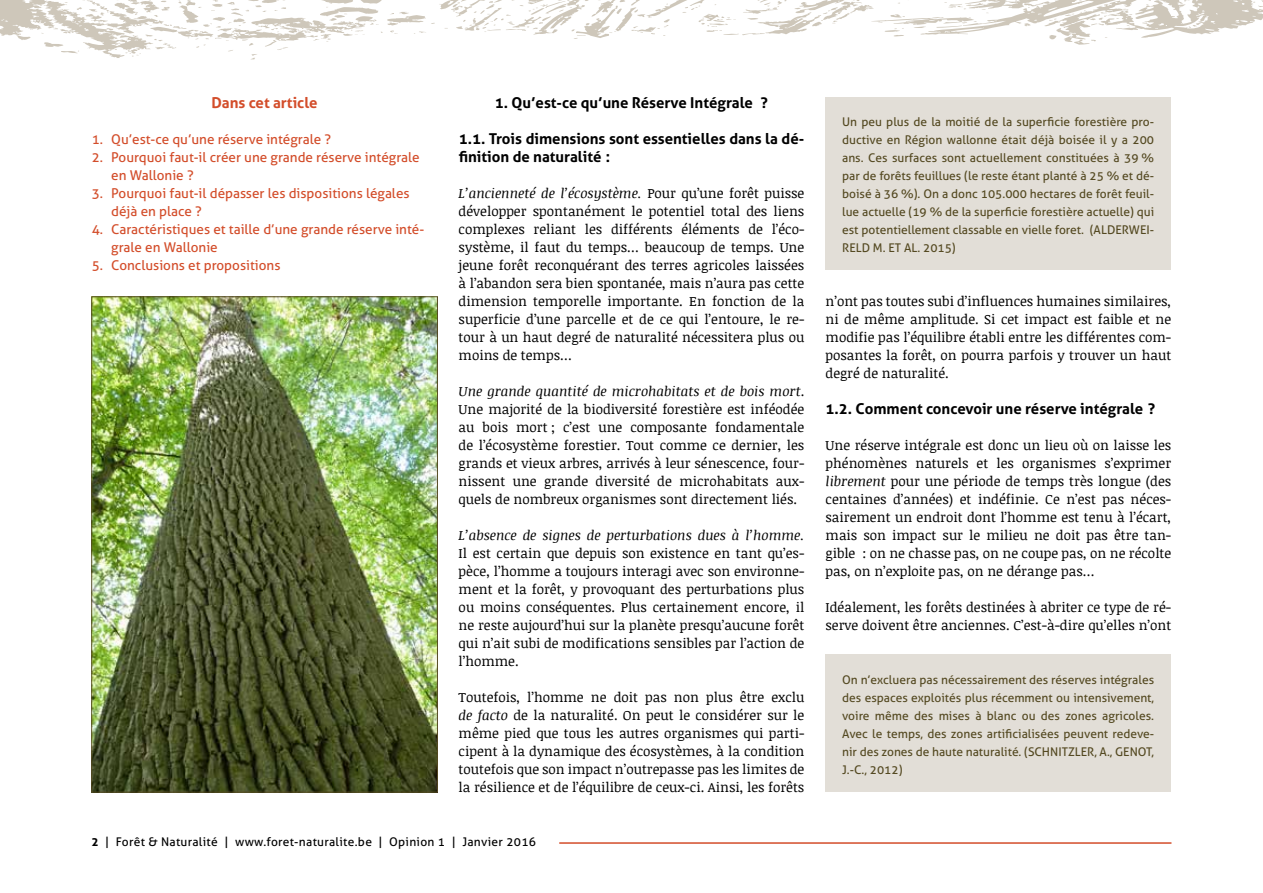
<style>
.page{position:relative;width:1263px;height:893px;background:#fff}
.page>*{position:absolute;margin:0;border:0;box-sizing:border-box;transform-origin:0 0}
.t1{font:700 15px/18px "Aller";color:#000}
.t2{font:700 15px "Aller";color:#d34d2a}
.t3{font:13.5px/18px "Noticia Text";color:#000;text-align:justify}
.t4{font:13.5px/18px "Aller";color:#d34d2a}
.t5{font:italic 13.5px "Noticia Text";color:#000}
.t6{font:12px/18px "Aller";color:#544921;text-align:justify}
.t7{font:12px "Aller";letter-spacing:.025em;color:#000}
.s1{font-style:italic}
.s2{font-weight:700}
</style>
<div class="page">
<hr style="left:559px;top:842px;width:612px;height:2px;background:#d34d2a">
<img style="left:93px;top:298px;width:343px;height:492px">
<div style="left:825px;top:97px;width:346px;height:173px;background:#e2ded7"></div>
<svg style="left:0;top:0;width:1263px;height:59px"></svg>
<div style="left:825px;top:654px;width:346px;height:138px;background:#e2ded7"></div>
<p class="t2" style="left:211px;top:93px;width:108px">Dans cet article</p>
<p class="t4" style="left:92px;top:130px;width:241px">1. Qu’est-ce qu’une réserve intégrale ?</p>
<p class="t4" style="left:111px;top:148px;width:310px;text-indent:-19px">2. Pourquoi faut-il créer une grande réserve intégrale en Wallonie ?</p>
<p class="t4" style="left:111px;top:184px;width:300px;text-indent:-19px">3. Pourquoi faut-il dépasser les dispositions légales déjà en place ?</p>
<p class="t4" style="left:111px;top:220px;width:315px;text-indent:-19px">4. Caractéristiques et taille d’une grande réserve inté&shy;grale en Wallonie</p>
<p class="t4" style="left:92px;top:256px;width:190px">5. Conclusions et propositions</p>
<p class="t1" style="left:495px;top:94px;width:275px">1. Qu’est-ce qu’une Réserve Intégrale ?</p>
<p class="t1" style="left:459px;top:130px;width:347px">1.1. Trois dimensions sont essentielles dans la dé&shy;finition de naturalité :</p>
<p class="t3" style="left:459px;top:184px;width:347px"><span class="s1">L’ancienneté de l’écosystème.</span> Pour qu’une forêt puisse développer spontanément le potentiel total des liens complexes reliant les différents éléments de l’éco&shy;système, il faut du temps… beaucoup de temps. Une jeune forêt reconquérant des terres agricoles laissées à l’abandon sera bien spontanée, mais n’aura pas cette dimension temporelle importante. En fonction de la superficie d’une parcelle et de ce qui l’entoure, le re&shy;tour à un haut degré de naturalité nécessitera plus ou moins de temps…</p>
<p class="t3" style="left:459px;top:382px;width:347px"><span class="s1">Une grande quantité de microhabitats et de bois mort</span>.<br>Une majorité de la biodiversité forestière est inféodée au bois mort ; c’est une composante fondamentale de l’écosystème forestier. Tout comme ce dernier, les grands et vieux arbres, arrivés à leur sénescence, four&shy;nissent une grande diversité de microhabitats aux&shy;quels de nombreux organismes sont directement liés.</p>
<p class="t5" style="left:459px;top:526px;width:347px">L’absence de signes de perturbations dues à l’homme.</p>
<p class="t3" style="left:459px;top:544px;width:347px">Il est certain que depuis son existence en tant qu’es&shy;pèce, l’homme a toujours interagi avec son environne&shy;ment et la forêt, y provoquant des perturbations plus ou moins conséquentes. Plus certainement encore, il ne reste aujourd’hui sur la planète presqu’aucune forêt qui n’ait subi de modifications sensibles par l’action de l’homme.</p>
<p class="t3" style="left:459px;top:688px;width:347px">Toutefois, l’homme ne doit pas non plus être exclu <span class="s1">de facto</span> de la naturalité. On peut le considérer sur le même pied que tous les autres organismes qui parti&shy;cipent à la dynamique des écosystèmes, à la condition toutefois que son impact n’outrepasse pas les limites de la résilience et de l’équilibre de ceux-ci. Ainsi, les forêts</p>
<p class="t7" style="left:91px;top:834px;width:446px"><span class="s2">2</span> | Forêt &amp; Naturalité | www.foret-naturalite.be | Opinion 1 | Janvier 2016</p>
<p class="t6" style="left:842px;top:113px;width:313px">Un peu plus de la moitié de la superficie forestière pro&shy;ductive en Région wallonne était déjà boisée il y a 200 ans. Ces surfaces sont actuellement constituées à 39 % par de forêts feuillues (le reste étant planté à 25 % et dé&shy;boisé à 36 %). On a donc 105.000 hectares de forêt feuil&shy;lue actuelle (19 % de la superficie forestière actuelle) qui est potentiellement classable en vielle foret. (ALDERWEI-RELD M. ET AL. 2015)</p>
<p class="t3" style="left:825px;top:292px;width:347px">n’ont pas toutes subi d’influences humaines similaires, ni de même amplitude. Si cet impact est faible et ne modifie pas l’équilibre établi entre les différentes com&shy;posantes la forêt, on pourra parfois y trouver un haut degré de naturalité.</p>
<p class="t1" style="left:825px;top:400px;width:331px">1.2. Comment concevoir une réserve intégrale ?</p>
<p class="t3" style="left:825px;top:436px;width:347px">Une réserve intégrale est donc un lieu où on laisse les phénomènes naturels et les organismes s’exprimer <span class="s1">librement</span> pour une période de temps très longue (des centaines d’années) et indéfinie. Ce n’est pas néces&shy;sairement un endroit dont l’homme est tenu à l’écart, mais son impact sur le milieu ne doit pas être tan&shy;gible : on ne chasse pas, on ne coupe pas, on ne récolte pas, on n’exploite pas, on ne dérange pas…</p>
<p class="t3" style="left:825px;top:598px;width:347px">Idéalement, les forêts destinées à abriter ce type de ré&shy;serve doivent être anciennes. C’est-à-dire qu’elles n’ont</p>
<p class="t6" style="left:842px;top:671px;width:313px">On n’excluera pas nécessairement des réserves intégrales des espaces exploités plus récemment ou intensivement, voire même des mises à blanc ou des zones agricoles.<br>Avec le temps, des zones artificialisées peuvent redeve&shy;nir des zones de haute naturalité. (SCHNITZLER, A., GENOT, J.‑C., 2012)</p>
</div>
